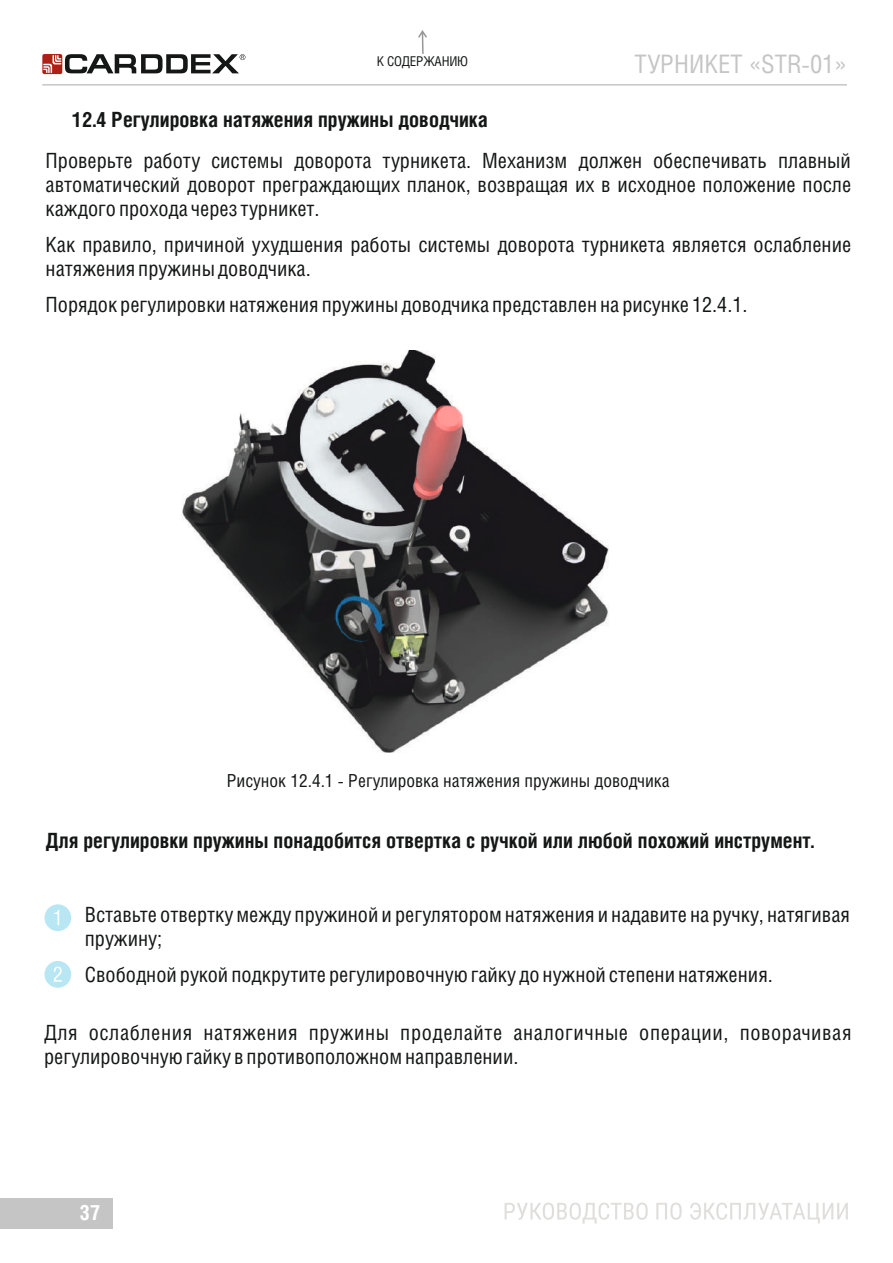
<style>
.page{position:relative;width:893px;height:1263px;background:#fff}
.page>*{position:absolute;margin:0;border:0;box-sizing:border-box;transform-origin:0 0}
.t1{font:25.5px "Helios Cond";color:#c5c5c5}
.t2{font:21px/24px "Helios Cond";color:#151616}
.t3{font:21px/24px "Helios Cond";letter-spacing:.03em;color:#151616}
.t4{font:700 21px "Helios Cond";color:#151616}
.t5{font:700 21px "Helios Cond";color:#fff}
.t6{font:18px "Helios Cond";color:#151616}
.t7{font:13.5px "Helios Cond";letter-spacing:-.015em;color:#151616}
</style>
<div class="page">
<svg style="left:418px;top:30px;width:9px;height:24px"></svg>
<hr style="left:42px;top:84px;width:805px;height:2px;background:#c5c5c5">
<svg style="left:42px;top:54px;width:203px;height:20px"></svg>
<div style="left:45px;top:904px;width:26px;height:27px;background:#b8e7f3;border-radius:50%"></div>
<div style="left:45px;top:961px;width:26px;height:27px;background:#b8e7f3;border-radius:50%"></div>
<svg style="left:54px;top:910px;width:5px;height:15px"></svg>
<svg style="left:54px;top:966px;width:8px;height:16px"></svg>
<img style="left:182px;top:350px;width:427px;height:402px">
<div style="left:0;top:1198px;width:113px;height:30px;background:#c5c5c5"></div>
<svg style="left:505px;top:1202px;width:343px;height:21px"></svg>
<p class="t7" style="left:377px;top:55px;width:93px">К СОДЕРЖАНИЮ</p>
<p class="t1" style="left:634px;top:53px;width:214px">ТУРНИКЕТ «STR-01»</p>
<p class="t4" style="left:72px;top:110px;width:417px">12.4 Регулировка натяжения пружины доводчика</p>
<p class="t2" style="left:46px;top:150px;width:807px;text-align:justify">Проверьте работу системы доворота турникета. Механизм должен обеспечивать плавный автоматический доворот преграждающих планок, возвращая их в исходное положение после каждого прохода через турникет.</p>
<p class="t2" style="left:46px;top:234px;width:807px">Как правило, причиной ухудшения работы системы доворота турникета является ослабление натяжения пружины доводчика.</p>
<p class="t2" style="left:46px;top:294px;width:703px">Порядок регулировки натяжения пружины доводчика представлен на рисунке 12.4.1.</p>
<p class="t6" style="left:227px;top:773px;width:444px">Рисунок 12.4.1 - Регулировка натяжения пружины доводчика</p>
<p class="t4" style="left:45px;top:831px;width:770px">Для регулировки пружины понадобится отвертка с ручкой или любой похожий инструмент.</p>
<p class="t2" style="left:85px;top:904px;width:767px">Вставьте отвертку между пружиной и регулятором натяжения и надавите на ручку, натягивая пружину;</p>
<p class="t2" style="left:85px;top:964px;width:689px">Свободной рукой подкрутите регулировочную гайку до нужной степени натяжения.</p>
<p class="t3" style="left:44px;top:1021px;width:809px">Для ослабления натяжения пружины проделайте аналогичные операции, поворачивая регулировочную гайку в противоположном направлении.</p>
<p class="t5" style="left:79px;top:1202px;width:22px">37</p>
</div>
